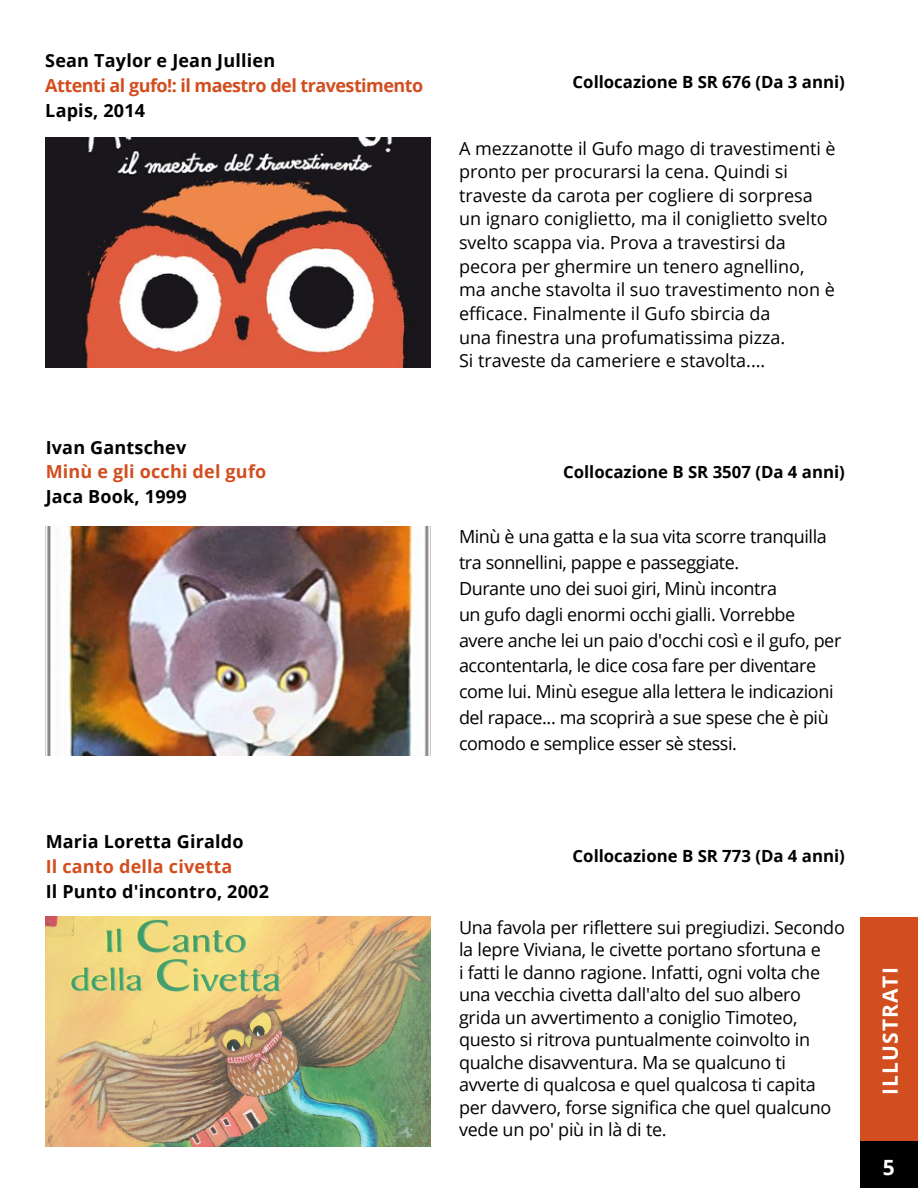
<style>
.page{position:relative;width:918px;height:1188px;background:#fff}
.page>*{position:absolute;margin:0;border:0;box-sizing:border-box;transform-origin:0 0}
.t1{font:700 21px "Open Sans";letter-spacing:.05em;color:#fff}
.t2{font:18px/23.7px "Open Sans";letter-spacing:-.015em;color:#000}
.t3{font:700 18px "Open Sans";letter-spacing:.01em;color:#000}
.t4{font:700 18px "Open Sans";letter-spacing:-.03em;color:#d24e1f}
.t5{font:700 18px "Open Sans";letter-spacing:.01em;color:#d24e1f}
.t6{font:700 16.8px "Open Sans";color:#000}
</style>
<div class="page">
<div style="left:861px;top:917px;width:57px;height:224px;background:#d24e1f"></div>
<div style="left:861px;top:1141px;width:57px;height:47px;background:#000"></div>
<img style="left:45px;top:138px;width:385px;height:229px">
<img style="left:45px;top:526px;width:384px;height:230px">
<img style="left:45px;top:917px;width:385px;height:229px">
<p class="t3" style="left:45px;top:48px;width:231px">Sean Taylor e Jean Jullien</p>
<p class="t4" style="left:45px;top:73px;width:379px">Attenti al gufo!: il maestro del travestimento</p>
<p class="t3" style="left:45px;top:97px;width:101px">Lapis, 2014</p>
<p class="t3" style="left:46px;top:434px;width:142px">Ivan Gantschev</p>
<p class="t5" style="left:46px;top:459px;width:222px">Minù e gli occhi del gufo</p>
<p class="t3" style="left:46px;top:484px;width:142px">Jaca Book, 1999</p>
<p class="t3" style="left:46px;top:829px;width:199px">Maria Loretta Giraldo</p>
<p class="t5" style="left:46px;top:854px;width:188px">Il canto della civetta</p>
<p class="t3" style="left:46px;top:879px;width:225px">Il Punto d'incontro, 2002</p>
<p class="t6" style="left:573px;top:70px;width:274px">Collocazione B SR 676 (Da 3 anni)</p>
<p class="t2" style="left:459px;top:136px;width:378px">A mezzanotte il Gufo mago di travestimenti è pronto per procurarsi la cena. Quindi si traveste da carota per cogliere di sorpresa un ignaro coniglietto, ma il coniglietto svelto svelto scappa via. Prova a travestirsi da pecora per ghermire un tenero agnellino, ma anche stavolta il suo travestimento non è efficace. Finalmente il Gufo sbircia da<br>una finestra una profumatissima pizza.<br>Si traveste da cameriere e stavolta....</p>
<p class="t6" style="left:563px;top:461px;width:283px">Collocazione B SR 3507 (Da 4 anni)</p>
<p class="t2" style="left:459px;top:523px;width:384px;line-height:25.8px">Minù è una gatta e la sua vita scorre tranquilla tra sonnellini, pappe e passeggiate.<br>Durante uno dei suoi giri, Minù incontra<br>un gufo dagli enormi occhi gialli. Vorrebbe avere anche lei un paio d'occhi così e il gufo, per accontentarla, le dice cosa fare per diventare come lui. Minù esegue alla lettera le indicazioni del rapace... ma scoprirà a sue spese che è più comodo e semplice esser sè stessi.</p>
<p class="t6" style="left:573px;top:844px;width:274px">Collocazione B SR 773 (Da 4 anni)</p>
<p class="t2" style="left:459px;top:915px;width:387px;line-height:22.5px">Una favola per riflettere sui pregiudizi. Secondo la lepre Viviana, le civette portano sfortuna e<br>i fatti le danno ragione. Infatti, ogni volta che una vecchia civetta dall'alto del suo albero grida un avvertimento a coniglio Timoteo, questo si ritrova puntualmente coinvolto in qualche disavventura. Ma se qualcuno ti avverte di qualcosa e quel qualcosa ti capita per davvero, forse significa che quel qualcuno vede un po' più in là di te.</p>
<p class="t1" style="left:875px;top:1095px;width:129px;rotate:-90deg">ILLUSTRATI</p>
<p class="t1" style="left:883px;top:1153px;width:13px">5</p>
</div>
